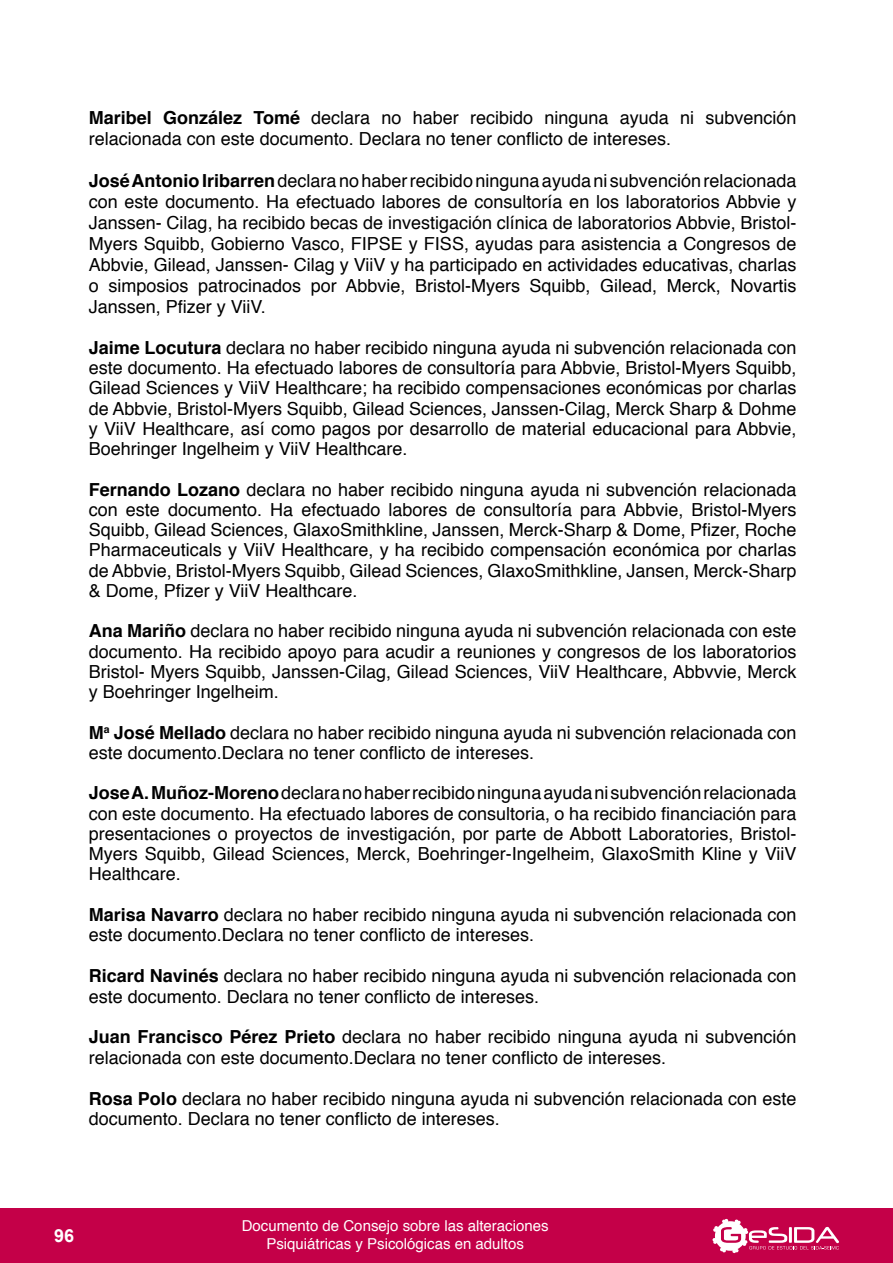
<style>
.page{position:relative;width:893px;height:1263px;background:#fff}
.page>*{position:absolute;margin:0;border:0;box-sizing:border-box;transform-origin:0 0}
.t1{font:18px/20.2px "Helvetica";color:#000}
.t2{font:700 18px "Arial";color:#fff}
.t3{font:15px/18px "Helvetica";color:#fff;text-align:center}
.s1{font-weight:700}
</style>
<div class="page">
<div style="left:0;top:1209px;width:893px;height:54px;background:#c40048"></div>
<svg style="left:712px;top:1219px;width:127px;height:34px"></svg>
<p class="t1" style="left:89px;top:107px;width:709px;line-height:21px"><span class="s1">Maribel González Tomé</span> declara no haber recibido ninguna ayuda ni subvención relacionada con este documento. Declara no tener conflicto de intereses.</p>
<p class="t1" style="left:89px;top:170px;width:709px;line-height:21px;text-align:justify"><span class="s1">José Antonio Iribarren</span> declara no haber recibido ninguna ayuda ni subvención relacionada con este documento. Ha efectuado labores de consultoría en los laboratorios Abbvie y Janssen- Cilag, ha recibido becas de investigación clínica de laboratorios Abbvie, Bristol-Myers Squibb, Gobierno Vasco, FIPSE y FISS, ayudas para asistencia a Congresos de Abbvie, Gilead, Janssen- Cilag y ViiV y ha participado en actividades educativas, charlas o simposios patrocinados por Abbvie, Bristol-Myers Squibb, Gilead, Merck, Novartis Janssen, Pfizer y ViiV.</p>
<p class="t1" style="left:89px;top:338px;width:709px;text-align:justify"><span class="s1">Jaime Locutura</span> declara no haber recibido ninguna ayuda ni subvención relacionada con este documento. Ha efectuado labores de consultoría para Abbvie, Bristol-Myers Squibb, Gilead Sciences y ViiV Healthcare; ha recibido compensaciones económicas por charlas de Abbvie, Bristol-Myers Squibb, Gilead Sciences, Janssen-Cilag, Merck Sharp &amp; Dohme y ViiV Healthcare, así como pagos por desarrollo de material educacional para Abbvie, Boehringer Ingelheim y ViiV Healthcare.</p>
<p class="t1" style="left:89px;top:480px;width:709px;text-align:justify"><span class="s1">Fernando Lozano</span> declara no haber recibido ninguna ayuda ni subvención relacionada con este documento. Ha efectuado labores de consultoría para Abbvie, Bristol-Myers Squibb, Gilead Sciences, GlaxoSmithkline, Janssen, Merck-Sharp &amp; Dome, Pfizer, Roche Pharmaceuticals y ViiV Healthcare, y ha recibido compensación económica por charlas de Abbvie, Bristol-Myers Squibb, Gilead Sciences, GlaxoSmithkline, Jansen, Merck-Sharp &amp; Dome, Pfizer y ViiV Healthcare.</p>
<p class="t1" style="left:89px;top:621px;width:709px;text-align:justify"><span class="s1">Ana Mariño</span> declara no haber recibido ninguna ayuda ni subvención relacionada con este documento. Ha recibido apoyo para acudir a reuniones y congresos de los laboratorios Bristol- Myers Squibb, Janssen-Cilag, Gilead Sciences, ViiV Healthcare, Abbvvie, Merck y Boehringer Ingelheim.</p>
<p class="t1" style="left:89px;top:723px;width:709px"><span class="s1">M</span><sup>a</sup> <span class="s1">José Mellado</span> declara no haber recibido ninguna ayuda ni subvención relacionada con este documento.Declara no tener conflicto de intereses.</p>
<p class="t1" style="left:89px;top:783px;width:709px;text-align:justify"><span class="s1">Jose A. Muñoz-Moreno</span> declara no haber recibido ninguna ayuda ni subvención relacionada con este documento. Ha efectuado labores de consultoria, o ha recibido financiación para presentaciones o proyectos de investigación, por parte de Abbott Laboratories, Bristol-Myers Squibb, Gilead Sciences, Merck, Boehringer-Ingelheim, GlaxoSmith Kline y ViiV Healthcare.</p>
<p class="t1" style="left:89px;top:905px;width:709px"><span class="s1">Marisa Navarro</span> declara no haber recibido ninguna ayuda ni subvención relacionada con este documento.Declara no tener conflicto de intereses.</p>
<p class="t1" style="left:89px;top:966px;width:709px"><span class="s1">Ricard Navinés</span> declara no haber recibido ninguna ayuda ni subvención relacionada con este documento. Declara no tener conflicto de intereses.</p>
<p class="t1" style="left:89px;top:1027px;width:709px"><span class="s1">Juan Francisco Pérez Prieto</span> declara no haber recibido ninguna ayuda ni subvención relacionada con este documento.Declara no tener conflicto de intereses.</p>
<p class="t1" style="left:89px;top:1089px;width:709px"><span class="s1">Rosa Polo</span> declara no haber recibido ninguna ayuda ni subvención relacionada con este documento. Declara no tener conflicto de intereses.</p>
<p class="t2" style="left:54px;top:1224px;width:22px">96</p>
<p class="t3" style="left:242px;top:1217px;width:308px">Documento de Consejo sobre las alteraciones<br>Psiquiátricas y Psicológicas en adultos</p>
</div>
